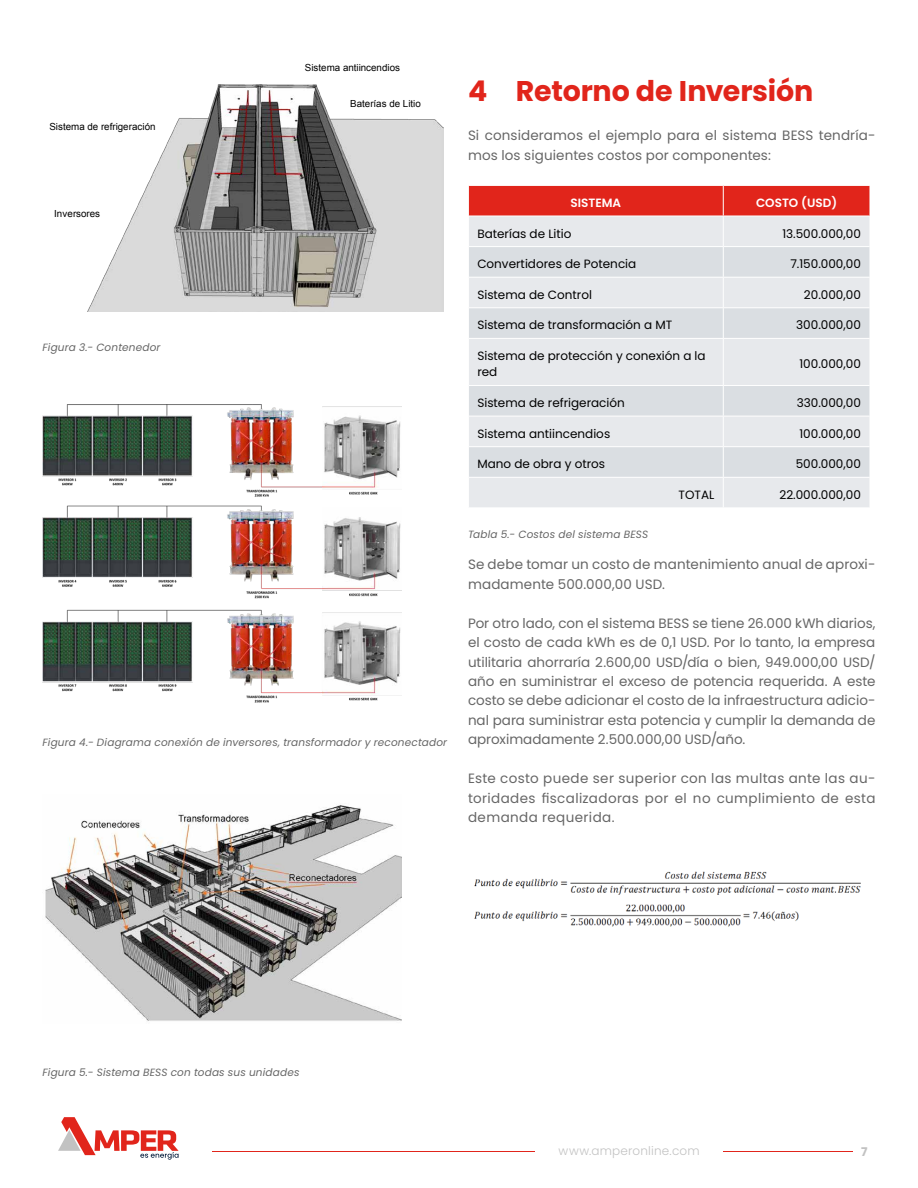
<style>
.page{position:relative;width:918px;height:1188px;background:#fff}
.page>*{position:absolute;margin:0;border:0;box-sizing:border-box;transform-origin:0 0}
.t1{font:700 28.5px "Poppins";letter-spacing:-.005em;color:#e1251b}
.t2{font:13.5px/19.5px "Poppins";letter-spacing:.01em;color:#666}
.t3{font:12px/16.5px "Poppins";color:#000}
.t4{font:300 12px "Poppins";letter-spacing:.015em;color:#c2c2c2}
.t5{font:600 12px "Poppins";color:#fff}
.t6{font:700 12px "Poppins";color:#c2c2c2}
.t7{font:italic 10.5px "Poppins";letter-spacing:.015em;color:#666}
.t8{font:9.75px "Arial";letter-spacing:-.005em;color:#000}
</style>
<div class="page">
<img style="left:87px;top:84px;width:356px;height:228px">
<div style="left:48px;top:204px;width:79px;height:23px;background:#fff"></div>
<div style="left:344px;top:94px;width:106px;height:24px;background:#fff"></div>
<div style="left:43px;top:118px;width:124px;height:23px;background:#fff"></div>
<img style="left:43px;top:404px;width:359px;height:299px">
<img style="left:45px;top:805px;width:357px;height:216px">
<div style="left:469px;top:186px;width:401px;height:30px;background:#e1251b"></div>
<div style="left:469px;top:217px;width:401px;height:290px;background:#e7e9ec"></div>
<svg style="left:469px;top:247px;width:401px;height:230px;background:#e0e3e6"></svg>
<hr style="left:723px;top:186px;width:1px;height:30px;background:#fff">
<hr style="left:723px;top:216px;width:1px;height:30px;background:#fff">
<svg style="left:723px;top:278px;width:1px;height:29px"></svg>
<hr style="left:723px;top:339px;width:1px;height:46px;background:#fff">
<hr style="left:723px;top:416px;width:1px;height:30px;background:#fff">
<hr style="left:723px;top:478px;width:1px;height:30px;background:#fff">
<hr style="left:469px;top:246px;width:254px;height:1px;background:#fff">
<hr style="left:723px;top:246px;width:147px;height:1px;background:#fff">
<hr style="left:723px;top:247px;width:1px;height:30px;background:#fff">
<hr style="left:469px;top:277px;width:254px;height:1px;background:#fff">
<hr style="left:723px;top:277px;width:147px;height:1px;background:#fff">
<hr style="left:469px;top:307px;width:254px;height:1px;background:#fff">
<hr style="left:723px;top:307px;width:147px;height:1px;background:#fff">
<hr style="left:723px;top:308px;width:1px;height:30px;background:#fff">
<hr style="left:469px;top:338px;width:254px;height:1px;background:#fff">
<hr style="left:723px;top:338px;width:147px;height:1px;background:#fff">
<hr style="left:469px;top:385px;width:254px;height:1px;background:#fff">
<hr style="left:723px;top:385px;width:147px;height:1px;background:#fff">
<hr style="left:723px;top:386px;width:1px;height:30px;background:#fff">
<hr style="left:469px;top:416px;width:254px;height:1px;background:#fff">
<hr style="left:723px;top:416px;width:147px;height:1px;background:#fff">
<hr style="left:469px;top:446px;width:254px;height:1px;background:#fff">
<hr style="left:723px;top:446px;width:147px;height:1px;background:#fff">
<hr style="left:723px;top:447px;width:1px;height:30px;background:#fff">
<hr style="left:469px;top:477px;width:254px;height:1px;background:#fff">
<hr style="left:723px;top:477px;width:147px;height:1px;background:#fff">
<img style="left:474px;top:871px;width:387px;height:56px">
<svg style="left:58px;top:1117px;width:121px;height:43px"></svg>
<hr style="left:723px;top:1151px;width:130px;height:1px;background:#e1251b">
<hr style="left:213px;top:1151px;width:322px;height:1px;background:#e1251b">
<p class="t8" style="left:305px;top:61px;width:97px">Sistema antiincendios</p>
<p class="t8" style="left:49px;top:121px;width:108px">Sistema de refrigeración</p>
<p class="t8" style="left:54px;top:207px;width:47px">Inversores</p>
<p class="t7" style="left:43px;top:341px;width:120px">Figura 3.- Contenedor</p>
<p class="t8" style="left:350px;top:97px;width:72px">Baterías de Litio</p>
<p class="t7" style="left:43px;top:736px;width:406px">Figura 4.- Diagrama conexión de inversores, transformador y reconectador</p>
<h1 class="t1" style="left:468px;top:75px;width:347px">4 Retorno de Inversión</h1>
<p class="t2" style="left:468px;top:126px;width:409px">Si consideramos el ejemplo para el sistema BESS tendría&shy;mos los siguientes costos por componentes:</p>
<p class="t5" style="left:571px;top:196px;width:52px">SISTEMA</p>
<p class="t5" style="left:756px;top:196px;width:83px">COSTO (USD)</p>
<p class="t3" style="left:477px;top:225px;width:96px">Baterías de Litio</p>
<p class="t3" style="left:782px;top:225px;width:80px">13.500.000,00</p>
<p class="t3" style="left:477px;top:256px;width:160px">Convertidores de Potencia</p>
<p class="t3" style="left:790px;top:256px;width:72px">7.150.000,00</p>
<p class="t3" style="left:477px;top:286px;width:116px">Sistema de Control</p>
<p class="t3" style="left:804px;top:286px;width:59px">20.000,00</p>
<p class="t3" style="left:477px;top:317px;width:196px">Sistema de transformación a MT</p>
<p class="t3" style="left:796px;top:317px;width:66px">300.000,00</p>
<p class="t3" style="left:477px;top:348px;width:230px">Sistema de protección y conexión a la red</p>
<p class="t3" style="left:799px;top:356px;width:63px">100.000,00</p>
<p class="t3" style="left:477px;top:395px;width:149px">Sistema de refrigeración</p>
<p class="t3" style="left:797px;top:395px;width:66px">330.000,00</p>
<p class="t3" style="left:477px;top:425px;width:134px">Sistema antiincendios</p>
<p class="t3" style="left:799px;top:425px;width:63px">100.000,00</p>
<p class="t3" style="left:477px;top:456px;width:129px">Mano de obra y otros</p>
<p class="t3" style="left:796px;top:456px;width:67px">500.000,00</p>
<p class="t3" style="left:679px;top:487px;width:37px">TOTAL</p>
<p class="t3" style="left:779px;top:487px;width:83px">22.000.000,00</p>
<p class="t7" style="left:468px;top:529px;width:182px">Tabla 5.- Costos del sistema BESS</p>
<p class="t2" style="left:468px;top:555px;width:409px">Se debe tomar un costo de mantenimiento anual de aproxi&shy;madamente 500.000,00 USD.</p>
<p class="t2" style="left:468px;top:613px;width:409px;text-align:justify">Por otro lado, con el sistema BESS se tiene 26.000 kWh diarios, el costo de cada kWh es de 0,1 USD. Por lo tanto, la empresa utilitaria ahorraría 2.600,00 USD/día o bien, 949.000,00 USD/ año en suministrar el exceso de potencia requerida. A este costo se debe adicionar el costo de la infraestructura adicio&shy;nal para suministrar esta potencia y cumplir la demanda de aproximadamente 2.500.000,00 USD/año.</p>
<p class="t2" style="left:468px;top:769px;width:409px;text-align:justify">Este costo puede ser superior con las multas ante las au&shy;toridades fiscalizadoras por el no cumplimiento de esta demanda requerida.</p>
<p class="t7" style="left:43px;top:1066px;width:259px">Figura 5.- Sistema BESS con todas sus unidades</p>
<p class="t4" style="left:559px;top:1144px;width:143px">www.amperonline.com</p>
<p class="t6" style="left:861px;top:1145px;width:8px">7</p>
</div>
